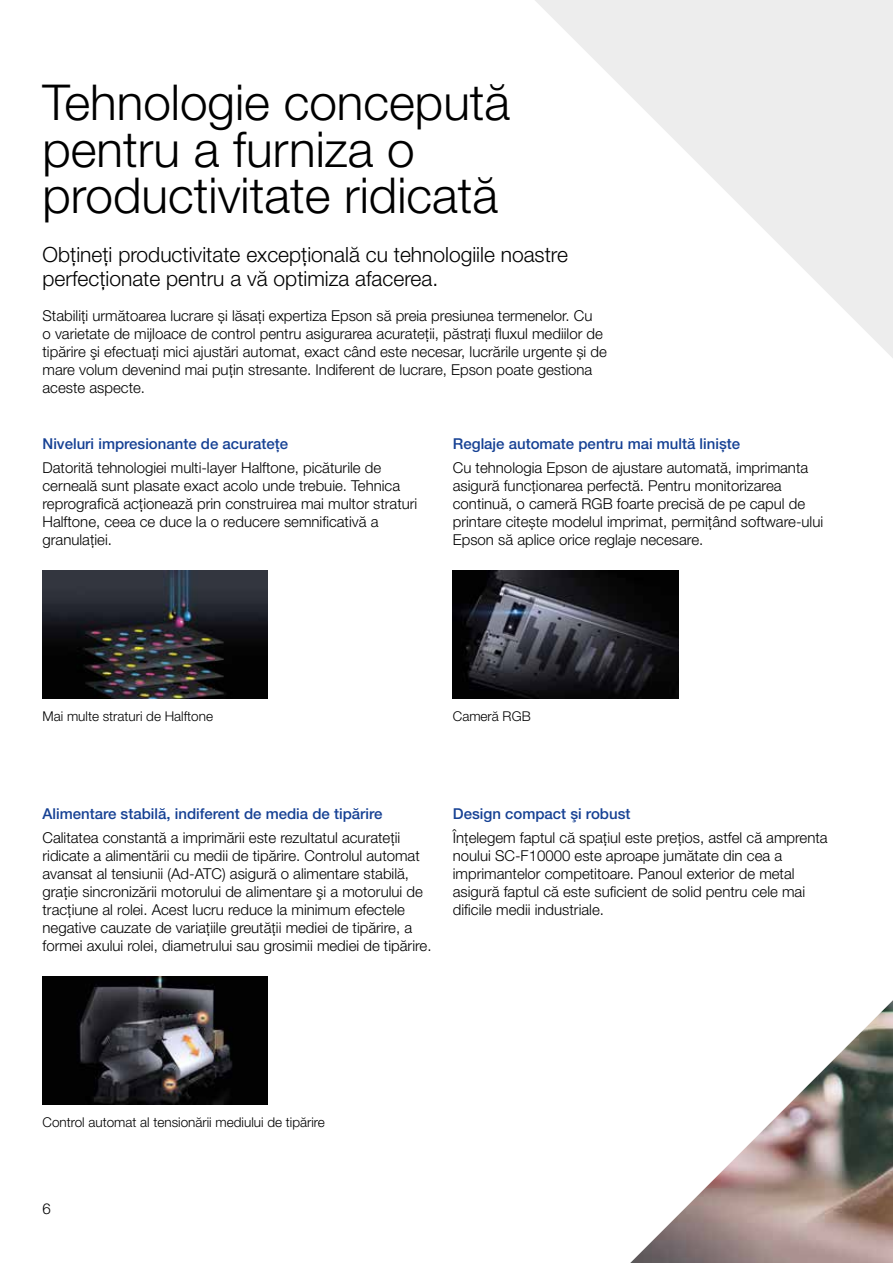
<style>
.page{position:relative;width:893px;height:1263px;background:#fff}
.page>*{position:absolute;margin:0;border:0;box-sizing:border-box;transform-origin:0 0}
.t1{font:300 49.5px/46.5px "Helvetica Neue LT Pro";color:#000}
.t2{font:300 21px/24px "Helvetica Neue LT Pro";color:#000}
.t3{font:300 15px/18px "Helvetica Neue LT Pro";color:#000}
.t4{font:500 15px "Helvetica Neue LT Pro";color:#164194}
.t5{font:300 13.5px "Helvetica Neue LT Pro";color:#000}
</style>
<div class="page">
<svg style="left:535px;top:0;width:358px;height:358px;fill:#f4f4f4"></svg>
<img style="left:630px;top:1000px;width:263px;height:263px">
<img style="left:43px;top:571px;width:225px;height:127px">
<img style="left:453px;top:571px;width:225px;height:127px">
<img style="left:43px;top:976px;width:225px;height:128px">
<h1 class="t1" style="left:43px;top:78px;width:469px">Tehnologie concepută pentru a furniza o productivitate ridicată</h1>
<h2 class="t2" style="left:43px;top:242px;width:527px">Obțineți productivitate excepțională cu tehnologiile noastre perfecționate pentru a vă optimiza afacerea.</h2>
<p class="t3" style="left:43px;top:306px;width:566px">Stabiliți următoarea lucrare și lăsați expertiza Epson să preia presiunea termenelor. Cu<br>o varietate de mijloace de control pentru asigurarea acurateții, păstraţi fluxul mediilor de tipărire şi efectuaţi mici ajustări automat, exact când este necesar, lucrările urgente și de mare volum devenind mai puțin stresante. Indiferent de lucrare, Epson poate gestiona aceste aspecte.</p>
<p class="t4" style="left:43px;top:434px;width:247px">Niveluri impresionante de acuratețe</p>
<p class="t3" style="left:43px;top:458px;width:376px">Datorită tehnologiei multi-layer Halftone, picăturile de cerneală sunt plasate exact acolo unde trebuie. Tehnica reprografică acţionează prin construirea mai multor straturi Halftone, ceea ce duce la o reducere semnificativă a granulaţiei.</p>
<p class="t4" style="left:453px;top:434px;width:289px">Reglaje automate pentru mai multă liniște</p>
<p class="t3" style="left:453px;top:458px;width:372px">Cu tehnologia Epson de ajustare automată, imprimanta asigură funcționarea perfectă. Pentru monitorizarea continuă, o cameră RGB foarte precisă de pe capul de printare citește modelul imprimat, permițând software-ului Epson să aplice orice reglaje necesare.</p>
<p class="t5" style="left:43px;top:707px;width:172px">Mai multe straturi de Halftone</p>
<p class="t5" style="left:453px;top:707px;width:79px">Cameră RGB</p>
<p class="t4" style="left:43px;top:804px;width:341px">Alimentare stabilă, indiferent de media de tipărire</p>
<p class="t3" style="left:43px;top:828px;width:390px">Calitatea constantă a imprimării este rezultatul acurateții ridicate a alimentării cu medii de tipărire. Controlul automat avansat al tensiunii (Ad-ATC) asigură o alimentare stabilă, graţie sincronizării motorului de alimentare şi a motorului de tracțiune al rolei. Acest lucru reduce la minimum efectele negative cauzate de variațiile greutății mediei de tipărire, a formei axului rolei, diametrului sau grosimii mediei de tipărire.</p>
<p class="t4" style="left:453px;top:804px;width:179px">Design compact şi robust</p>
<p class="t3" style="left:453px;top:828px;width:376px">Înţelegem faptul că spațiul este prețios, astfel că amprenta noului SC-F10000 este aproape jumătate din cea a imprimantelor competitoare. Panoul exterior de metal asigură faptul că este suficient de solid pentru cele mai dificile medii industriale.</p>
<p class="t5" style="left:43px;top:1113px;width:284px">Control automat al tensionării mediului de tipărire</p>
<p class="t3" style="left:43px;top:1199px;width:10px">6</p>
</div>
